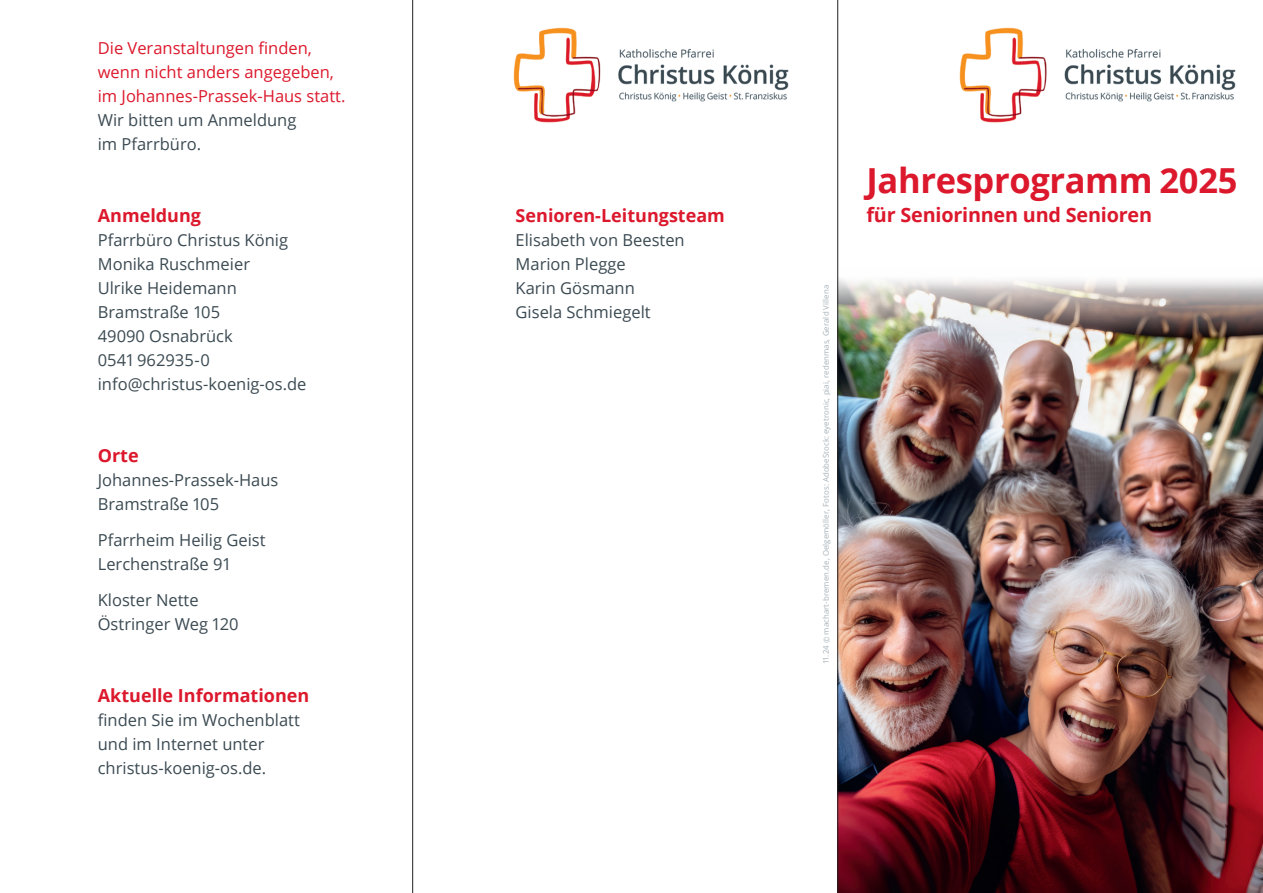
<style>
.page{position:relative;width:1263px;height:893px;background:#fff}
.page>*{position:absolute;margin:0;border:0;box-sizing:border-box;transform-origin:0 0}
.t1{font:700 34.5px "Open Sans";letter-spacing:-.01em;color:#dc182c}
.t2{font:700 19.8px "Open Sans";letter-spacing:-.01em;color:#dc182c}
.t3{font:700 18px "Open Sans";color:#dc182c}
.t4{font:16.5px/24px "Open Sans";color:#3b4a52}
.t5{font:16.5px/24px "Open Sans";color:#dc182c}
.t6{font:7.8px "Open Sans";letter-spacing:.01em;color:#a5b1b9}
</style>
<div class="page">
<img style="left:959px;top:27px;width:277px;height:96px">
<img style="left:513px;top:27px;width:276px;height:96px">
<img style="left:838px;top:289px;width:425px;height:604px">
<svg style="left:838px;top:259px;width:425px;height:30px"></svg>
<hr style="left:837px;top:0;width:1px;height:893px;background:#231f20">
<hr style="left:412px;top:0;width:1px;height:893px;background:#231f20">
<p class="t5" style="left:98px;top:36px;width:249px">Die Veranstaltungen finden, wenn nicht anders angegeben, im Johannes-Prassek-Haus statt.</p>
<p class="t4" style="left:98px;top:108px;width:200px">Wir bitten um Anmeldung im Pfarrbüro.</p>
<p class="t3" style="left:98px;top:203px;width:105px">Anmeldung</p>
<p class="t4" style="left:98px;top:228px;width:210px">Pfarrbüro Christus König<br>Monika Ruschmeier<br>Ulrike Heidemann<br>Bramstraße 105<br>49090 Osnabrück<br>0541 962935-0 info@christus-koenig-os.de</p>
<p class="t3" style="left:98px;top:443px;width:42px">Orte</p>
<p class="t4" style="left:98px;top:468px;width:182px">Johannes-Prassek-Haus<br>Bramstraße 105</p>
<p class="t4" style="left:98px;top:528px;width:169px">Pfarrheim Heilig Geist<br>Lerchenstraße 91</p>
<p class="t4" style="left:98px;top:588px;width:142px">Kloster Nette<br>Östringer Weg 120</p>
<p class="t3" style="left:98px;top:683px;width:213px">Aktuelle Informationen</p>
<p class="t4" style="left:98px;top:708px;width:204px">finden Sie im Wochenblatt und im Internet unter christus-koenig-os.de.</p>
<p class="t3" style="left:516px;top:203px;width:211px">Senioren-Leitungsteam</p>
<p class="t4" style="left:516px;top:228px;width:171px">Elisabeth von Beesten<br>Marion Plegge<br>Karin Gösmann<br>Gisela Schmiegelt</p>
<p class="t6" style="left:821px;top:664px;width:381px;rotate:-90deg">11.24 © machart-bremen.de, Oelgemöller, Fotos: AdobeStock: eyetronic, piai, redenmas, Gerald Villena</p>
<h1 class="t1" style="left:866px;top:156px;width:372px">Jahresprogramm 2025</h1>
<p class="t2" style="left:866px;top:201px;width:287px">für Seniorinnen und Senioren</p>
</div>
